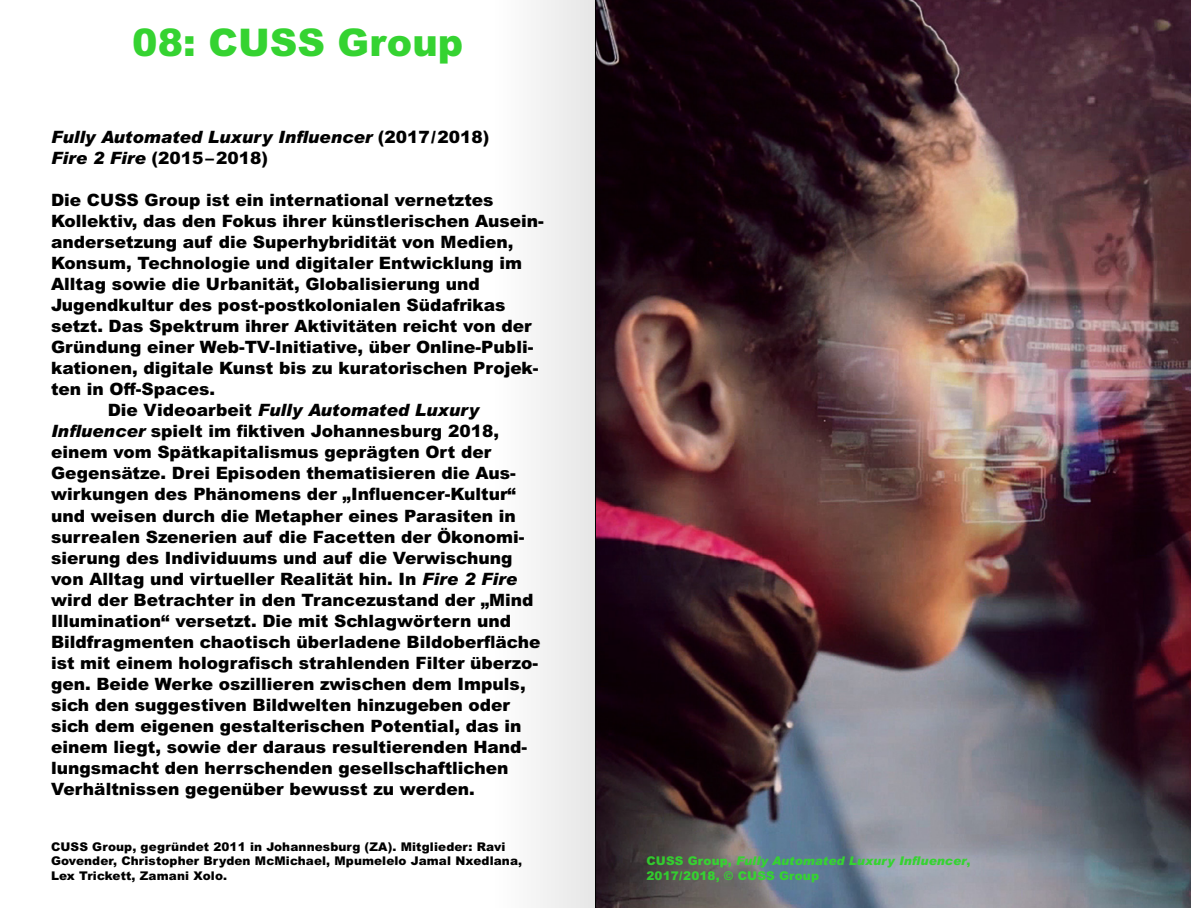
<style>
.page{position:relative;width:1191px;height:908px;background:#fff}
.page>*{position:absolute;margin:0;border:0;box-sizing:border-box;transform-origin:0 0}
.t1{font:900 38.2px "Arial MT Pro";color:#35d331}
.t2{font:900 17px "Arial MT Pro";color:#000}
.t3{font:italic 900 17px/21px "Arial MT Pro";color:#000}
.t4{font:900 12px/14.4px "Arial MT Pro";letter-spacing:.01em;color:#000}
.t5{font:900 12px/14.4px "Arial MT Pro";letter-spacing:.01em;color:#35d331}
.s1{font-style:normal}
.s2{font-style:italic}
</style>
<div class="page">
<img style="left:757px;top:0;width:434px;height:907px">
<hr style="left:595px;top:0;width:1px;height:907px;background:#000">
<svg style="left:596px;top:0;width:161px;height:907px;background:#361c22"></svg>
<div style="left:433px;top:0;width:161px;height:907px;background:linear-gradient(to right,#fff,#e9e9e9)"></div>
<h1 class="t1" style="left:132px;top:18px;width:332px">08: CUSS Group</h1>
<p class="t3" style="left:51px;top:127px;width:440px">Fully Automated Luxury Influencer <span class="s1">(2017/2018)<br></span>Fire 2 Fire <span class="s1">(2015–2018)</span></p>
<p class="t2" style="left:51px;top:189px;width:444px">Die CUSS Group ist ein international vernetztes</p>
<p class="t2" style="left:51px;top:210px;width:494px">Kollektiv, das den Fokus ihrer künstlerischen Ausein-</p>
<p class="t2" style="left:51px;top:231px;width:464px">andersetzung auf die Superhybridität von Medien,</p>
<p class="t2" style="left:51px;top:252px;width:472px">Konsum, Technologie und digitaler Entwicklung im</p>
<p class="t2" style="left:51px;top:273px;width:430px">Alltag sowie die Urbanität, Globalisierung und</p>
<p class="t2" style="left:51px;top:294px;width:456px">Jugendkultur des post-postkolonialen Südafrikas</p>
<p class="t2" style="left:51px;top:315px;width:482px">setzt. Das Spektrum ihrer Aktivitäten reicht von der</p>
<p class="t2" style="left:51px;top:336px;width:484px">Gründung einer Web-TV-Initiative, über Online-Publi-</p>
<p class="t2" style="left:51px;top:357px;width:489px">kationen, digitale Kunst bis zu kuratorischen Projek-</p>
<p class="t2" style="left:51px;top:378px;width:166px">ten in Off-Spaces.</p>
<p class="t3" style="left:108px;top:400px;width:373px"><span class="s1">Die Videoarbeit</span> Fully Automated Luxury</p>
<p class="t2" style="left:51px;top:420px;width:449px"><span class="s2">Influencer</span> spielt im fiktiven Johannesburg 2018,</p>
<p class="t2" style="left:51px;top:441px;width:442px">einem vom Spätkapitalismus geprägten Ort der</p>
<p class="t2" style="left:51px;top:462px;width:466px">Gegensätze. Drei Episoden thematisieren die Aus-</p>
<p class="t2" style="left:51px;top:483px;width:466px">wirkungen des Phänomens der „Influencer-Kultur“</p>
<p class="t2" style="left:51px;top:504px;width:466px">und weisen durch die Metapher eines Parasiten in</p>
<p class="t2" style="left:51px;top:525px;width:475px">surrealen Szenerien auf die Facetten der Ökonomi-</p>
<p class="t2" style="left:51px;top:546px;width:463px">sierung des Individuums und auf die Verwischung</p>
<p class="t2" style="left:51px;top:567px;width:467px">von Alltag und virtueller Realität hin. In <span class="s2">Fire 2 Fire</span></p>
<p class="t2" style="left:51px;top:588px;width:484px">wird der Betrachter in den Trancezustand der „Mind</p>
<p class="t2" style="left:51px;top:609px;width:461px">Illumination“ versetzt. Die mit Schlagwörtern und</p>
<p class="t2" style="left:51px;top:630px;width:491px">Bildfragmenten chaotisch überladene Bildoberfläche</p>
<p class="t2" style="left:51px;top:651px;width:488px">ist mit einem holografisch strahlenden Filter überzo-</p>
<p class="t2" style="left:51px;top:672px;width:476px">gen. Beide Werke oszillieren zwischen dem Impuls,</p>
<p class="t2" style="left:51px;top:693px;width:460px">sich den suggestiven Bildwelten hinzugeben oder</p>
<p class="t2" style="left:51px;top:714px;width:472px">sich dem eigenen gestalterischen Potential, das in</p>
<p class="t2" style="left:51px;top:735px;width:477px">einem liegt, sowie der daraus resultierenden Hand-</p>
<p class="t2" style="left:51px;top:756px;width:459px">lungsmacht den herrschenden gesellschaftlichen</p>
<p class="t2" style="left:51px;top:777px;width:425px">Verhältnissen gegenüber bewusst zu werden.</p>
<p class="t4" style="left:51px;top:839px;width:473px">CUSS Group, gegründet 2011 in Johannesburg (ZA). Mitglieder: Ravi<br>Govender, Christopher Bryden McMichael, Mpumelelo Jamal Nxedlana,<br>Lex Trickett, Zamani Xolo.</p>
<p class="t5" style="left:646px;top:853px;width:325px">CUSS Group, <span class="s2">Fully Automated Luxury Influencer</span>,<br>2017/2018, © CUSS Group</p>
</div>
